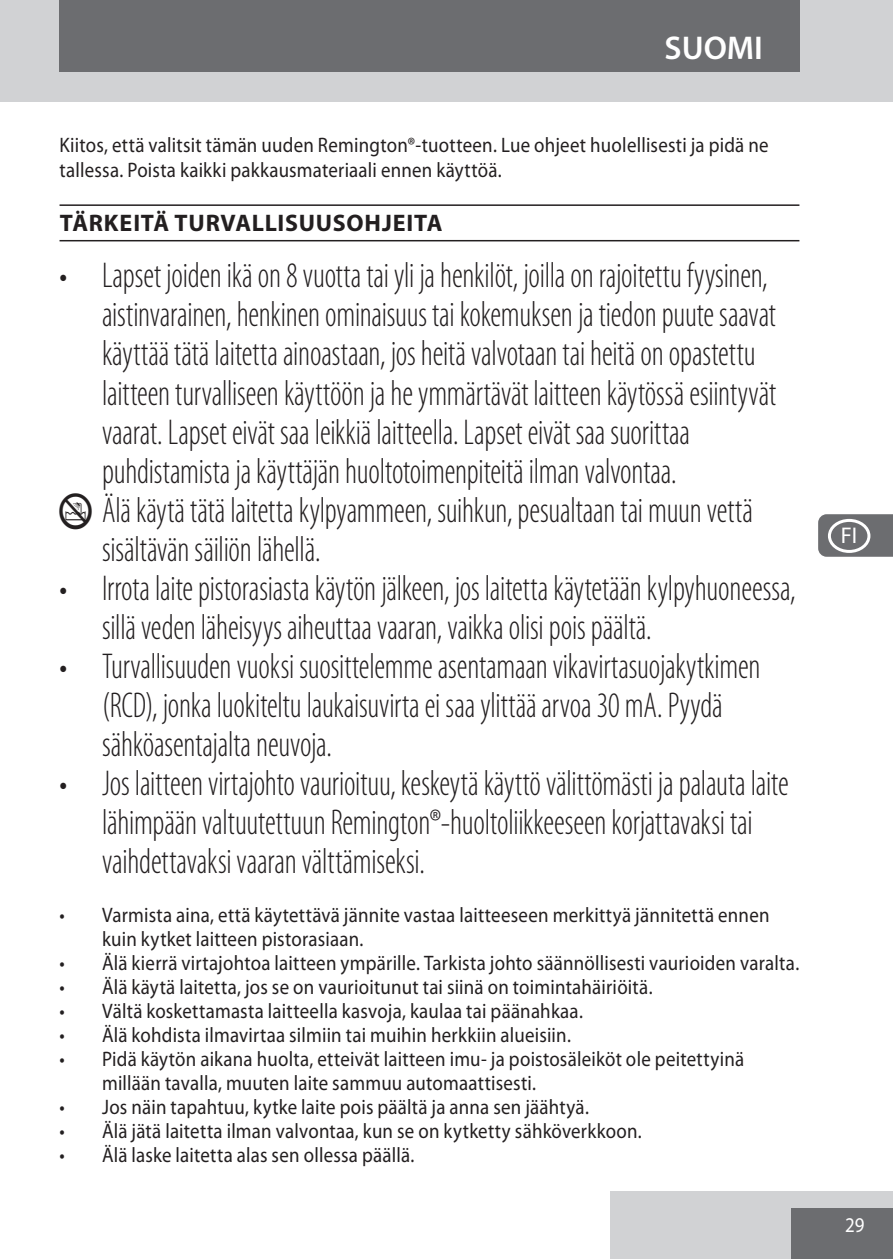
<style>
.page{position:relative;width:893px;height:1259px;background:#fff}
.page>*{position:absolute;margin:0;border:0;box-sizing:border-box;transform-origin:0 0}
.Mandatory_warnings{font:300 condensed 36px/39px "Myriad Pro";letter-spacing:-.005em;color:#231f20;scale:.9 1}
.t1{font:600 33px "Myriad Pro";color:#fff}
.heading{font:700 24px "Myriad Pro";letter-spacing:.03em;color:#231f20}
.t2{font:22.8px "Myriad Pro";color:#fff}
.default{font:21px/24px "Myriad Pro";letter-spacing:.01em;color:#231f20;scale:.9 1}
.t3{font:21px "Myriad Pro";color:#fff;scale:.9 1}
.s1{font-family:"Myriad IS Otext";font-weight:400;font-stretch:normal}
</style>
<div class="page">
<div style="left:611px;top:1191px;width:282px;height:68px;background:#d1d2d4"></div>
<div style="left:791px;top:1208px;width:102px;height:51px;background:#6c6d70"></div>
<div style="left:0;top:0;width:893px;height:102px;background:#d1d2d4"></div>
<div style="left:59px;top:0;width:740px;height:72px;background:#6c6d70"></div>
<hr style="left:60px;top:204px;width:739px;height:2px;background:#231f20">
<hr style="left:60px;top:240px;width:739px;height:1px;background:#231f20">
<svg style="left:818px;top:514px;width:75px;height:43px;background:#757679"></svg>
<div style="left:828px;top:136px;width:42px;height:34px;border:3px solid #fff;border-radius:50%"></div>
<div style="left:828px;top:179px;width:42px;height:34px;border:3px solid #fff;border-radius:50%"></div>
<div style="left:828px;top:221px;width:42px;height:34px;border:3px solid #fff;border-radius:50%"></div>
<div style="left:828px;top:264px;width:42px;height:34px;border:3px solid #fff;border-radius:50%"></div>
<div style="left:828px;top:306px;width:42px;height:34px;border:3px solid #fff;border-radius:50%"></div>
<div style="left:828px;top:349px;width:42px;height:34px;border:3px solid #fff;border-radius:50%"></div>
<div style="left:828px;top:391px;width:42px;height:34px;border:3px solid #fff;border-radius:50%"></div>
<div style="left:828px;top:434px;width:42px;height:34px;border:3px solid #fff;border-radius:50%"></div>
<div style="left:828px;top:476px;width:42px;height:34px;border:3px solid #fff;border-radius:50%"></div>
<div style="left:828px;top:519px;width:42px;height:34px;border:3px solid #fff;border-radius:50%"></div>
<div style="left:828px;top:561px;width:42px;height:34px;border:3px solid #fff;border-radius:50%"></div>
<div style="left:828px;top:604px;width:42px;height:34px;border:3px solid #fff;border-radius:50%"></div>
<div style="left:828px;top:646px;width:42px;height:34px;border:3px solid #fff;border-radius:50%"></div>
<div style="left:828px;top:689px;width:42px;height:34px;border:3px solid #fff;border-radius:50%"></div>
<div style="left:828px;top:731px;width:42px;height:34px;border:3px solid #fff;border-radius:50%"></div>
<div style="left:828px;top:774px;width:42px;height:34px;border:3px solid #fff;border-radius:50%"></div>
<div style="left:828px;top:816px;width:42px;height:34px;border:3px solid #fff;border-radius:50%"></div>
<div style="left:828px;top:859px;width:42px;height:34px;border:3px solid #fff;border-radius:50%"></div>
<div style="left:828px;top:901px;width:42px;height:34px;border:3px solid #fff;border-radius:50%"></div>
<div style="left:828px;top:944px;width:42px;height:34px;border:3px solid #fff;border-radius:50%"></div>
<div style="left:828px;top:986px;width:42px;height:34px;border:3px solid #fff;border-radius:50%"></div>
<div style="left:828px;top:1029px;width:42px;height:34px;border:3px solid #fff;border-radius:50%"></div>
<div style="left:828px;top:1071px;width:42px;height:35px;border:3px solid #fff;border-radius:50%"></div>
<div style="left:828px;top:1114px;width:42px;height:34px;border:3px solid #fff;border-radius:50%"></div>
<p class="t1" style="left:665px;top:27px;width:100px">SUOMI</p>
<p class="default" style="left:60px;top:132px;width:789px;line-height:25.2px">Kiitos, että valitsit tämän uuden Remington®-tuotteen. Lue ohjeet huolellisesti ja pidä ne tallessa. Poista kaikki pakkausmateriaali ennen käyttöä.</p>
<p class="heading" style="left:60px;top:208px;width:384px">TÄRKEITÄ TURVALLISUUSOHJEITA</p>
<p class="Mandatory_warnings" style="left:102px;top:257px;width:750px;text-indent:-43px">• Lapset joiden ikä on 8 vuotta tai yli ja henkilöt, joilla on rajoitettu fyysinen, aistinvarainen, henkinen ominaisuus tai kokemuksen ja tiedon puute saavat käyttää tätä laitetta ainoastaan, jos heitä valvotaan tai heitä on opastettu laitteen turvalliseen käyttöön ja he ymmärtävät laitteen käytössä esiintyvät vaarat. Lapset eivät saa leikkiä laitteella. Lapset eivät saa suorittaa puhdistamista ja käyttäjän huoltotoimenpiteitä ilman valvontaa.</p>
<p class="Mandatory_warnings" style="left:102px;top:491px;width:725px;text-indent:-43px"><span class="s1">L</span> Älä käytä tätä laitetta kylpyammeen, suihkun, pesualtaan tai muun vettä sisältävän säiliön lähellä.</p>
<p class="Mandatory_warnings" style="left:102px;top:569px;width:772px;text-indent:-43px">• Irrota laite pistorasiasta käytön jälkeen, jos laitetta käytetään kylpyhuoneessa, sillä veden läheisyys aiheuttaa vaaran, vaikka olisi pois päältä.</p>
<p class="Mandatory_warnings" style="left:102px;top:647px;width:733px;text-indent:-43px">• Turvallisuuden vuoksi suosittelemme asentamaan vikavirtasuojakytkimen (RCD), jonka luokiteltu laukaisuvirta ei saa ylittää arvoa 30 mA. Pyydä sähköasentajalta neuvoja.</p>
<p class="Mandatory_warnings" style="left:102px;top:764px;width:764px;text-indent:-43px">• Jos laitteen virtajohto vaurioituu, keskeytä käyttö välittömästi ja palauta laite lähimpään valtuutettuun Remington®-huoltoliikkeeseen korjattavaksi tai vaihdettavaksi vaaran välttämiseksi.</p>
<p class="default" style="left:102px;top:902px;width:743px;text-indent:-43px">• Varmista aina, että käytettävä jännite vastaa laitteeseen merkittyä jännitettä ennen kuin kytket laitteen pistorasiaan.</p>
<p class="default" style="left:60px;top:950px;width:823px">• Älä kierrä virtajohtoa laitteen ympärille. Tarkista johto säännöllisesti vaurioiden varalta.</p>
<p class="default" style="left:60px;top:974px;width:660px">• Älä käytä laitetta, jos se on vaurioitunut tai siinä on toimintahäiriöitä.</p>
<p class="default" style="left:60px;top:998px;width:583px">• Vältä koskettamasta laitteella kasvoja, kaulaa tai päänahkaa.</p>
<p class="default" style="left:60px;top:1022px;width:570px">• Älä kohdista ilmavirtaa silmiin tai muihin herkkiin alueisiin.</p>
<p class="default" style="left:102px;top:1046px;width:715px;text-indent:-43px">• Pidä käytön aikana huolta, etteivät laitteen imu- ja poistosäleiköt ole peitettyinä millään tavalla, muuten laite sammuu automaattisesti.</p>
<p class="default" style="left:60px;top:1094px;width:590px">• Jos näin tapahtuu, kytke laite pois päältä ja anna sen jäähtyä.</p>
<p class="default" style="left:60px;top:1118px;width:648px">• Älä jätä laitetta ilman valvontaa, kun se on kytketty sähköverkkoon.</p>
<p class="default" style="left:60px;top:1142px;width:396px">• Älä laske laitetta alas sen ollessa päällä.</p>
<p class="t2" style="left:841px;top:521px;width:18px">FI</p>
<p class="t3" style="left:845px;top:1212px;width:23px">29</p>
</div>
